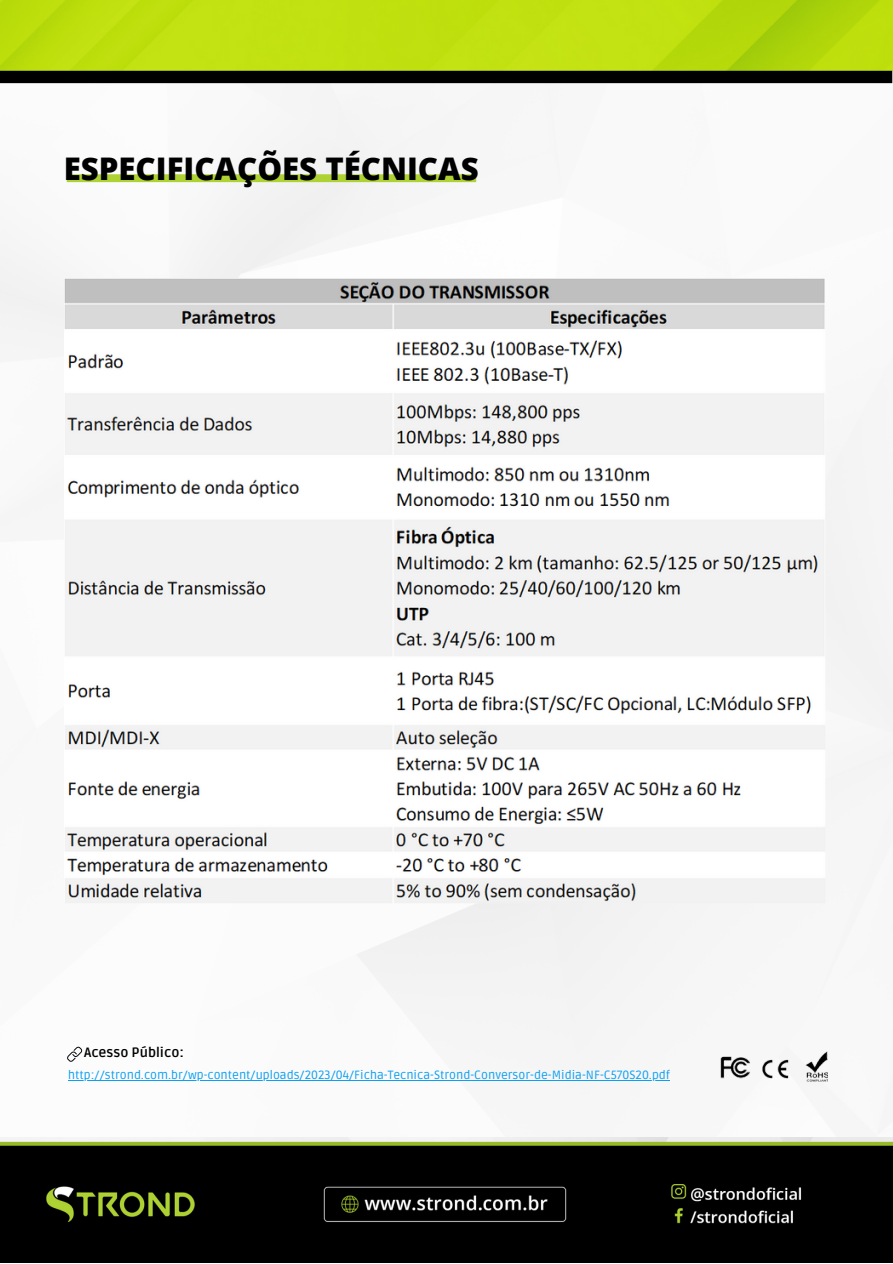
<style>
.page{position:relative;width:893px;height:1264px;background:#fff}
.page>*{position:absolute;margin:0;border:0;box-sizing:border-box;transform-origin:0 0}
.t1{font:800 31.2px "Open Sans";color:#000}
.t2{font:700 13.5px "Ruda";color:#000}
.t3{font:12px "Ruda";color:#0c9ff2}
</style>
<div class="page">
<img style="left:0;top:83px;width:892px;height:1050px">
<img style="left:0;top:0;width:892px;height:71px">
<img style="left:0;top:1137px;width:892px;height:125px">
<div style="left:0;top:71px;width:892px;height:12px;background:#000"></div>
<div style="left:67px;top:174px;width:409px;height:8px;background:#aed234"></div>
<img style="left:716px;top:1049px;width:35px;height:32px">
<img style="left:756px;top:1054px;width:37px;height:28px">
<img style="left:799px;top:1049px;width:28px;height:33px">
<svg style="left:67px;top:1046px;width:15px;height:16px"></svg>
<img style="left:65px;top:278px;width:759px;height:625px">
<hr style="left:68px;top:1079px;width:602px;height:1px;background:#0c9ff2">
<h1 class="t1" style="left:64px;top:146px;width:416px">ESPECIFICAÇÕES TÉCNICAS</h1>
<p class="t2" style="left:84px;top:1044px;width:101px">Acesso Público:</p>
<p class="t3" style="left:68px;top:1067px;width:603px">http://strond.com.br/wp-content/uploads/2023/04/Ficha-Tecnica-Strond-Conversor-de-Midia-NF-C570S20.pdf</p>
</div>
